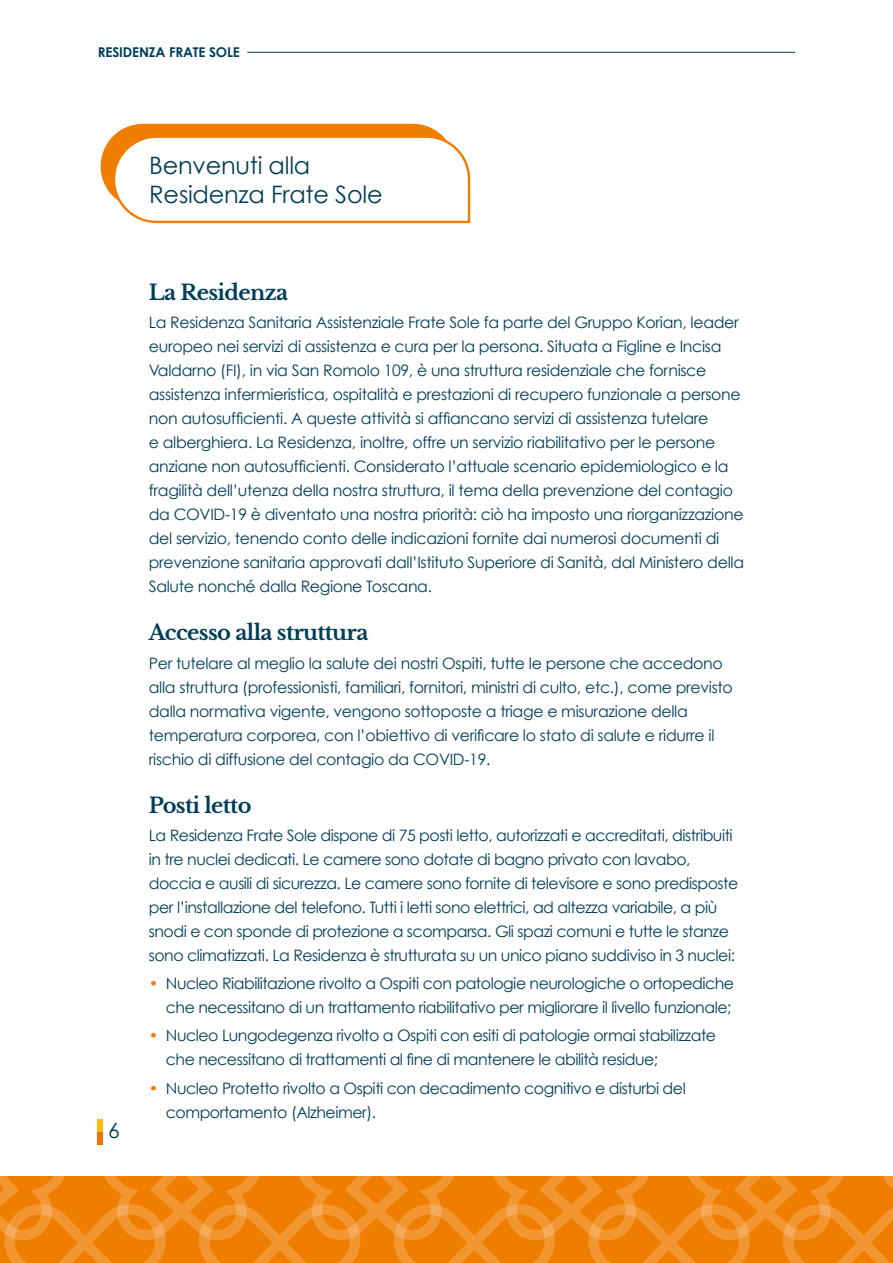
<style>
.page{position:relative;width:893px;height:1263px;background:#fff}
.page>*{position:absolute;margin:0;border:0;box-sizing:border-box;transform-origin:0 0}
.t1{font:24px/28.8px "Century Gothic";letter-spacing:-.01em;color:#003d58}
.t2{font:700 21px "Libre Baskerville";letter-spacing:-.03em;color:#003d58}
.t3{font:21px "Century Gothic";color:#003d58}
.t4{font:15.75px/24px "Century Gothic";letter-spacing:-.02em;color:#003d58}
.t5{font:700 13.5px "Century Gothic";letter-spacing:-.01em;color:#003d58}
.s1{color:#ef7d00}
</style>
<div class="page">
<svg style="left:0;top:1176px;width:893px;height:87px;background:#f08613"></svg>
<hr style="left:247px;top:52px;width:548px;height:1px;background:#003d58">
<div style="left:98px;top:1132px;width:5px;height:12px;background:#ee740d"></div>
<div style="left:98px;top:1119px;width:5px;height:13px;background:#fbb908"></div>
<svg style="left:101px;top:124px;width:370px;height:100px"></svg>
<p class="t5" style="left:98px;top:44px;width:144px">RESIDENZA FRATE SOLE</p>
<h1 class="t1" style="left:149px;top:150px;width:235px">Benvenuti alla<br>Residenza Frate Sole</h1>
<h2 class="t3" style="left:108px;top:1118px;width:13px">6</h2>
<h2 class="t2" style="left:149px;top:280px;width:141px">La Residenza</h2>
<p class="t4" style="left:149px;top:310px;width:597px">La Residenza Sanitaria Assistenziale Frate Sole fa parte del Gruppo Korian, leader europeo nei servizi di assistenza e cura per la persona. Situata a Figline e Incisa Valdarno (FI), in via San Romolo 109, è una struttura residenziale che fornisce assistenza infermieristica, ospitalità e prestazioni di recupero funzionale a persone non autosufficienti. A queste attività si affiancano servizi di assistenza tutelare<br>e alberghiera. La Residenza, inoltre, offre un servizio riabilitativo per le persone anziane non autosufficienti. Considerato l’attuale scenario epidemiologico e la fragilità dell’utenza della nostra struttura, il tema della prevenzione del contagio da COVID-19 è diventato una nostra priorità: ciò ha imposto una riorganizzazione del servizio, tenendo conto delle indicazioni fornite dai numerosi documenti di prevenzione sanitaria approvati dall’Istituto Superiore di Sanità, dal Ministero della Salute nonché dalla Regione Toscana.</p>
<h2 class="t2" style="left:149px;top:620px;width:221px">Accesso alla struttura</h2>
<p class="t4" style="left:149px;top:651px;width:586px">Per tutelare al meglio la salute dei nostri Ospiti, tutte le persone che accedono alla struttura (professionisti, familiari, fornitori, ministri di culto, etc.), come previsto dalla normativa vigente, vengono sottoposte a triage e misurazione della temperatura corporea, con l’obiettivo di verificare lo stato di salute e ridurre il rischio di diffusione del contagio da COVID-19.</p>
<h2 class="t2" style="left:149px;top:792px;width:104px">Posti letto</h2>
<p class="t4" style="left:149px;top:823px;width:591px">La Residenza Frate Sole dispone di 75 posti letto, autorizzati e accreditati, distribuiti in tre nuclei dedicati. Le camere sono dotate di bagno privato con lavabo, doccia e ausili di sicurezza. Le camere sono fornite di televisore e sono predisposte per l’installazione del telefono. Tutti i letti sono elettrici, ad altezza variabile, a più snodi e con sponde di protezione a scomparsa. Gli spazi comuni e tutte le stanze sono climatizzati. La Residenza è strutturata su un unico piano suddiviso in 3 nuclei:</p>
<p class="t4" style="left:149px;top:971px;width:587px;text-align:right"><span class="s1">•</span> Nucleo Riabilitazione rivolto a Ospiti con patologie neurologiche o ortopediche che necessitano di un trattamento riabilitativo per migliorare il livello funzionale;</p>
<p class="t4" style="left:166px;top:1023px;width:552px;text-indent:-17px"><span class="s1">•</span> Nucleo Lungodegenza rivolto a Ospiti con esiti di patologie ormai stabilizzate che necessitano di trattamenti al fine di mantenere le abilità residue;</p>
<p class="t4" style="left:166px;top:1076px;width:521px;text-indent:-17px"><span class="s1">•</span> Nucleo Protetto rivolto a Ospiti con decadimento cognitivo e disturbi del comportamento (Alzheimer).</p>
</div>
